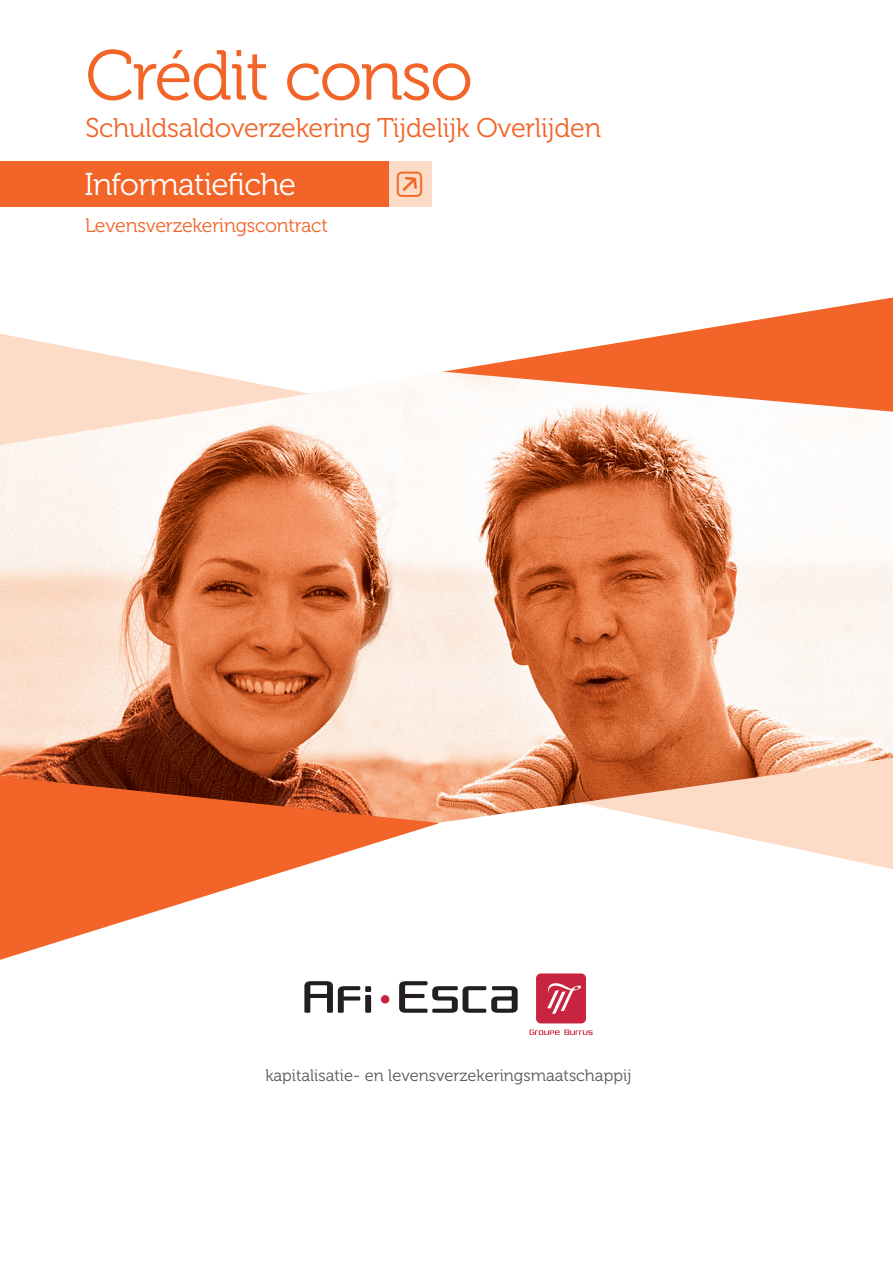
<style>
.page{position:relative;width:893px;height:1263px;background:#fff}
.page>*{position:absolute;margin:0;border:0;box-sizing:border-box;transform-origin:0 0}
.t1{font:70.5px "Museo 300";letter-spacing:-.03em;color:#f26428}
.t2{font:31.5px "Museo 300";letter-spacing:-.02em;color:#fff}
.t3{font:31.5px "Button Bonus Rounded Positive";color:#f26428}
.t4{font:27px "Museo 300";letter-spacing:-.01em;color:#f26428}
.t5{font:19.5px "Museo 300";letter-spacing:-.01em;color:#f26428}
.t6{font:16.5px "Museo 300";color:#57585a}
</style>
<div class="page">
<svg style="left:453px;top:297px;width:440px;height:75px"></svg>
<svg style="left:0;top:334px;width:453px;height:38px"></svg>
<svg style="left:0;top:823px;width:438px;height:137px"></svg>
<svg style="left:676px;top:823px;width:217px;height:46px"></svg>
<div style="left:20px;top:162px;width:412px;height:45px;background:#fddcc7"></div>
<div style="left:0;top:162px;width:388px;height:45px;background:#f26428"></div>
<div style="left:381px;top:995px;width:8px;height:8px;background:#c8233f;border-radius:50%"></div>
<svg style="left:530px;top:1029px;width:63px;height:6px"></svg>
<div style="left:536px;top:973px;width:50px;height:50px;background:#c8233f;border-radius:5px"></div>
<svg style="left:547px;top:983px;width:34px;height:31px"></svg>
<svg style="left:304px;top:981px;width:67px;height:32px"></svg>
<svg style="left:399px;top:981px;width:119px;height:32px"></svg>
<img style="left:0;top:372px;width:893px;height:451px">
<h1 class="t1" style="left:85px;top:37px;width:389px">Crédit conso</h1>
<h3 class="t4" style="left:85px;top:113px;width:517px">Schuldsaldoverzekering Tijdelijk Overlijden</h3>
<h2 class="t2" style="left:84px;top:167px;width:213px">Informatiefiche</h2>
<p class="t5" style="left:85px;top:214px;width:244px">Levensverzekeringscontract</p>
<h2 class="t3" style="left:394px;top:171px;width:33px">W</h2>
<p class="t6" style="left:265px;top:1066px;width:368px">kapitalisatie- en levensverzekeringsmaatschappij</p>
</div>
